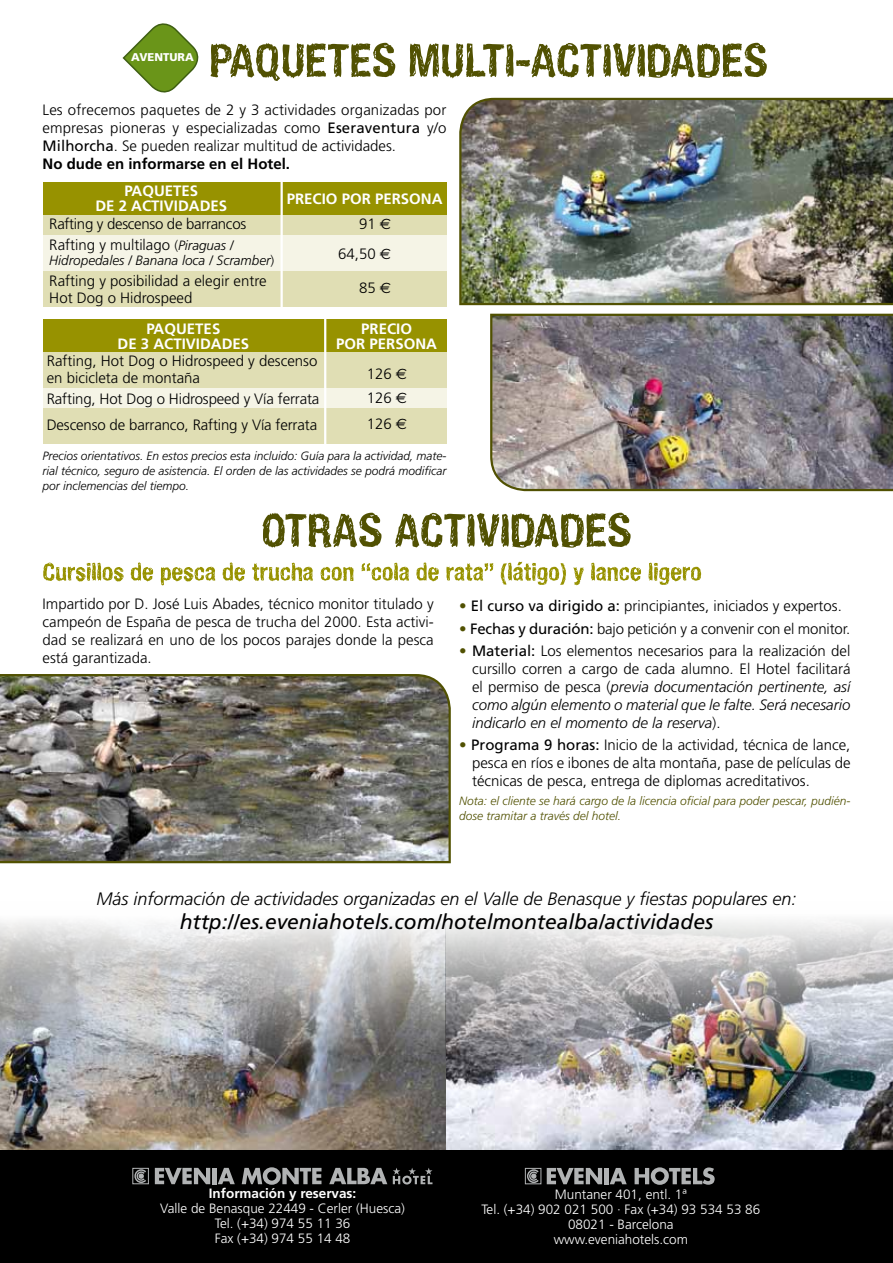
<style>
.page{position:relative;width:893px;height:1263px;background:#fff}
.page>*{position:absolute;margin:0;border:0;box-sizing:border-box;transform-origin:0 0}
.t1{font:italic 21px "Frutiger";color:#000}
.t2{font:italic 300 18px "Frutiger";color:#000}
.t3{font:300 15px/18px "Frutiger";color:#000}
.t4{font:italic 300 15px/18px "Frutiger";color:#000;text-align:justify}
.t5{font:700 15px/15px "Frutiger";color:#fff;text-align:center}
.t6{font:300 15px/21px "Frutiger";letter-spacing:-.02em;color:#000}
.t7{font:300 13.5px/15px "Frutiger";color:#fff;text-align:center}
.t8{font:italic 300 13.5px "Frutiger";color:#000}
.t9{font:700 13.5px "Frutiger";color:#fff}
.t10{font:italic 300 12px/15px "Frutiger";color:#000;text-align:justify}
.t11{font:italic 300 12px/15px "Frutiger";color:#515102}
.t12{font:900 11.25px "Frutiger";color:#fff}
.s1{font-weight:400}
.s2{font-weight:700}
.s3{font-size:13.5px}
.s4{font-style:italic;font-size:13.5px}
.s5{font-style:normal}
.s6{font-family:"Euro Sans";font-weight:400}
.s7{color:#515102}
.s8{font-style:normal;color:#515102}
.s9{font-weight:400;font-style:normal}
</style>
<div class="page">
<img style="left:0;top:918px;width:893px;height:232px">
<img style="left:459px;top:97px;width:434px;height:209px">
<div style="left:0;top:1150px;width:893px;height:113px;background:#000"></div>
<svg style="left:43px;top:562px;width:658px;height:23px"></svg>
<svg style="left:155px;top:1168px;width:55px;height:16px"></svg>
<hr style="left:213px;top:1168px;width:4px;height:16px;background:#b1b3b4">
<svg style="left:218px;top:1168px;width:17px;height:16px"></svg>
<svg style="left:242px;top:1167px;width:79px;height:18px"></svg>
<svg style="left:329px;top:1168px;width:58px;height:16px"></svg>
<div style="left:132px;top:1168px;width:17px;height:16px;border:1px solid #b1b3b4"></div>
<svg style="left:134px;top:1169px;width:12px;height:14px"></svg>
<svg style="left:393px;top:1168px;width:39px;height:16px"></svg>
<div style="left:525px;top:1168px;width:16px;height:16px;border:1px solid #b1b3b4"></div>
<svg style="left:527px;top:1169px;width:12px;height:14px"></svg>
<svg style="left:547px;top:1168px;width:55px;height:16px"></svg>
<div style="left:604px;top:1168px;width:5px;height:16px;background:#b1b3b4"></div>
<svg style="left:610px;top:1168px;width:17px;height:16px"></svg>
<svg style="left:635px;top:1167px;width:80px;height:18px"></svg>
<img style="left:490px;top:313px;width:403px;height:179px">
<svg style="left:262px;top:513px;width:369px;height:35px"></svg>
<svg style="left:122px;top:23px;width:77px;height:70px"></svg>
<svg style="left:211px;top:43px;width:556px;height:38px"></svg>
<img style="left:0;top:674px;width:451px;height:190px">
<div style="left:43px;top:271px;width:403px;height:35px;background:#e0deb4"></div>
<div style="left:43px;top:183px;width:403px;height:32px;background:#979200"></div>
<div style="left:43px;top:215px;width:403px;height:21px;background:#e0deb4"></div>
<div style="left:43px;top:236px;width:403px;height:35px;background:#f5f4e6"></div>
<hr style="left:281px;top:182px;width:2px;height:134px;background:#fff">
<div style="left:43px;top:387px;width:403px;height:21px;background:#f5f4e6"></div>
<div style="left:43px;top:352px;width:403px;height:35px;background:#e0deb4"></div>
<div style="left:43px;top:408px;width:403px;height:36px;background:#e0deb4"></div>
<div style="left:43px;top:320px;width:403px;height:32px;background:#979200"></div>
<hr style="left:324px;top:319px;width:2px;height:134px;background:#fff">
<p class="t12" style="left:131px;top:50px;width:64px">AVENTURA</p>
<p class="t3" style="left:43px;top:101px;width:405px">Les ofrecemos paquetes de 2 y 3 actividades organizadas por empresas pioneras y especializadas como <span class="s1">Eseraventura</span> y/o <span class="s1">Milhorcha</span>. Se pueden realizar multitud de actividades.<br><span class="s2">No dude en informarse en el Hotel.</span></p>
<p class="t5" style="left:95px;top:184px;width:133px">PAQUETES<br>DE 2 ACTIVIDADES</p>
<p class="t5" style="left:287px;top:191px;width:157px">PRECIO POR PERSONA</p>
<p class="t6" style="left:49px;top:214px;width:198px">Rafting y descenso de barrancos<br>Rafting y multilago <span class="s3">(</span><span class="s4">Piraguas /</span></p>
<p class="t8" style="left:49px;top:253px;width:227px">Hidropedales / Banana loca / Scramber<span class="s5">)</span></p>
<p class="t3" style="left:49px;top:273px;width:219px;line-height:16.5px">Rafting y posibilidad a elegir entre<br>Hot Dog o Hidrospeed</p>
<p class="t3" style="left:338px;top:209px;width:54px;line-height:29.5px;text-align:right">91 <span class="s6">E<br></span>64,50 <span class="s6">E</span></p>
<p class="t3" style="left:359px;top:278px;width:34px">85 <span class="s6">E</span></p>
<p class="t5" style="left:118px;top:321px;width:133px">PAQUETES<br>DE 3 ACTIVIDADES</p>
<p class="t5" style="left:336px;top:321px;width:102px">PRECIO<br>POR PERSONA</p>
<p class="t3" style="left:47px;top:353px;width:272px;line-height:16.5px">Rafting, Hot Dog o Hidrospeed y descenso en bicicleta de montaña</p>
<p class="t3" style="left:47px;top:386px;width:274px;line-height:26.1px">Rafting, Hot Dog o Hidrospeed y Vía ferrata<br>Descenso de barranco, Rafting y Vía ferrata</p>
<p class="t3" style="left:367px;top:362px;width:42px;line-height:23.5px">126 <span class="s6">E<br></span>126 <span class="s6">E</span></p>
<p class="t3" style="left:367px;top:415px;width:42px">126 <span class="s6">E</span></p>
<p class="t10" style="left:43px;top:448px;width:405px">Precios orientativos. En estos precios esta incluido: Guía para la actividad, mate&shy;rial técnico, seguro de asistencia. El orden de las actividades se podrá modificar por inclemencias del tiempo.</p>
<p class="t3" style="left:43px;top:595px;width:393px;text-align:justify">Impartido por D. José Luis Abades, técnico monitor titulado y campeón de España de pesca de trucha del 2000. Esta activi&shy;dad se realizará en uno de los pocos parajes donde la pesca está garantizada.</p>
<p class="t3" style="left:459px;top:597px;width:384px"><span class="s7">•</span> <span class="s1">El curso va dirigido a:</span> principiantes, iniciados y expertos.</p>
<p class="t3" style="left:459px;top:619px;width:393px"><span class="s7">•</span> <span class="s1">Fechas y duración:</span> bajo petición y a convenir con el monitor.</p>
<p class="t4" style="left:472px;top:642px;width:380px;text-indent:-13px"><span class="s8">•</span> <span class="s9">Material:</span> <span class="s5">Los elementos necesarios para la realización del cursillo corren a cargo de cada alumno. El Hotel facilitará el permiso de pesca (</span>previa documentación pertinente, así como algún elemento o material que le falte. Será necesario indicarlo en el momento de la reserva<span class="s5">).</span></p>
<p class="t3" style="left:472px;top:736px;width:380px;text-align:justify;text-indent:-13px"><span class="s7">•</span> <span class="s1">Programa 9 horas:</span> Inicio de la actividad, técnica de lance, pesca en ríos e ibones de alta montaña, pase de películas de técnicas de pesca, entrega de diplomas acreditativos.</p>
<p class="t11" style="left:459px;top:794px;width:393px">Nota: el cliente se hará cargo de la licencia oficial para poder pescar, pudién&shy;dose tramitar a través del hotel.</p>
<p class="t2" style="left:96px;top:888px;width:702px">Más información de actividades organizadas en el Valle de Benasque y fiestas populares en:</p>
<h1 class="t1" style="left:180px;top:909px;width:535px">http://es.eveniahotels.com/hotelmontealba/actividades</h1>
<p class="t9" style="left:209px;top:1185px;width:149px">Información y reservas:</p>
<p class="t7" style="left:160px;top:1201px;width:246px">Valle de Benasque 22449 - Cerler (Huesca)<br>Tel. (+34) 974 55 11 36<br>Fax (+34) 974 55 14 48</p>
<p class="t7" style="left:481px;top:1186px;width:280px">Muntaner 401, entl. 1ª<br>Tel. (+34) 902 021 500 · Fax (+34) 93 534 53 86<br>08021 - Barcelona<br>www.eveniahotels.com</p>
</div>
